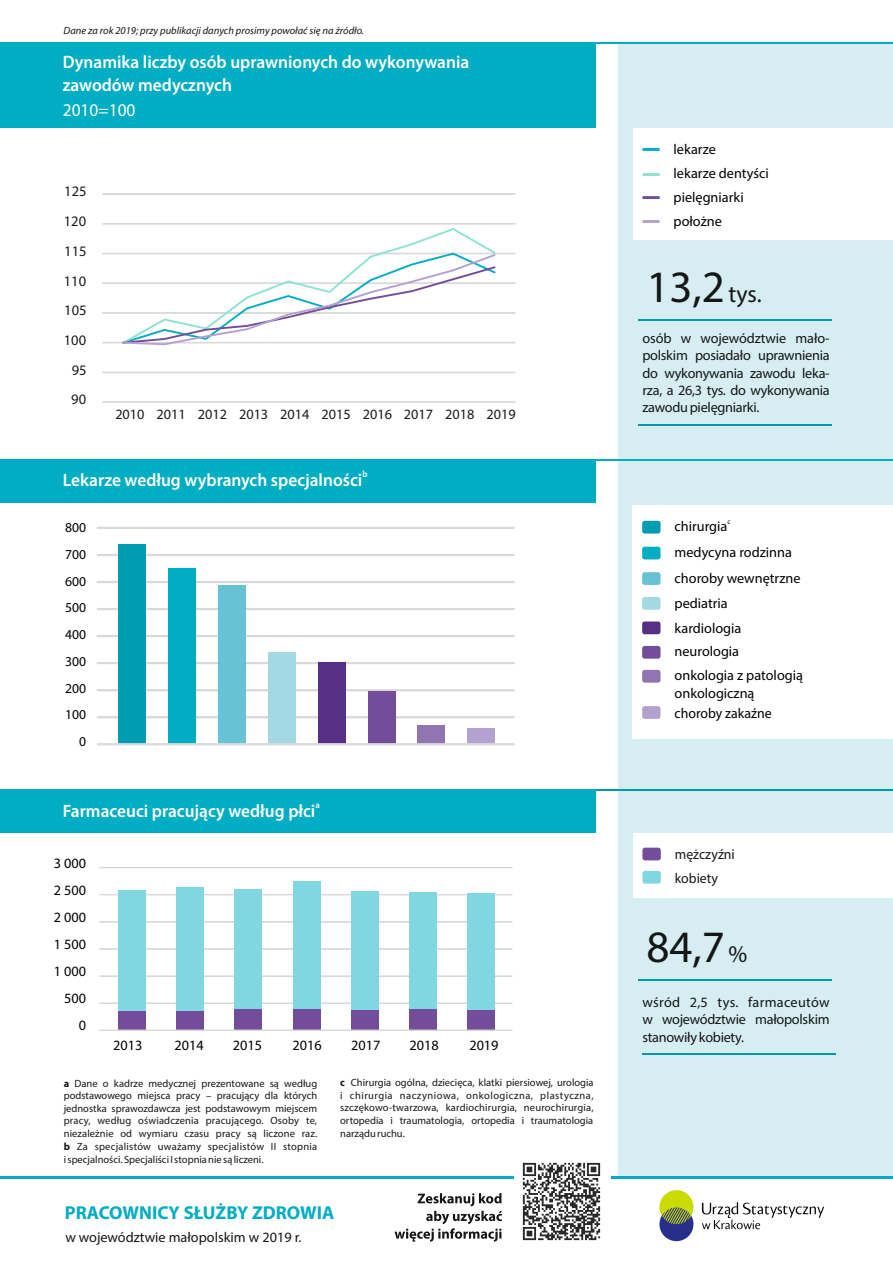
<style>
.page{position:relative;width:893px;height:1263px;background:#fff}
.page>*{position:absolute;margin:0;border:0;box-sizing:border-box;transform-origin:0 0}
.t1{font:45px "Myriad Pro";color:#151616}
.t2{font:24px "Myriad Pro";color:#151616}
.t3{font:700 18.75px "Myriad Pro";color:#00adc2}
.t4{font:600 18px/23.1px "Myriad Pro";color:#fff;scale:.96 1}
.t5{font:18px "Myriad Pro";color:#fff;scale:.96 1}
.t6{font:14.55px "Myriad Pro";color:#1a1a1a}
.t7{font:14.25px/25.5px "Myriad Pro";color:#000}
.t8{font:14.25px/17.1px "Myriad Pro";letter-spacing:-.02em;color:#151616;text-align:justify}
.t9{font:14.25px/24px "Myriad Pro";color:#151616}
.t10{font:14.25px "Myriad Pro";color:#1a1a1a}
.t11{font:13.65px "Myriad Pro";color:#000}
.t12{font:10.5px/12.8px "Myriad Pro";color:#151616;text-align:justify}
.t13{font:italic 10.5px "Myriad Pro";color:#151616}
.t14{font:600 9px "Myriad Pro";color:#fff;scale:.96 1}
.t15{font:7.2px "Myriad Pro";color:#000}
.s1{font-weight:700}
</style>
<div class="page">
<div style="left:0;top:42px;width:596px;height:86px;background:#00adc2"></div>
<div style="left:619px;top:43px;width:274px;height:1135px;background:#d6edf2"></div>
<hr style="left:0;top:42px;width:893px;height:1px;background:#00adc2">
<hr style="left:0;top:459px;width:893px;height:1px;background:#00adc2">
<div style="left:633px;top:128px;width:260px;height:112px;background:#fff"></div>
<div style="left:0;top:459px;width:596px;height:43px;background:#00adc2"></div>
<hr style="left:0;top:790px;width:893px;height:1px;background:#0099a6">
<div style="left:0;top:790px;width:596px;height:43px;background:#00adc2"></div>
<div style="left:633px;top:505px;width:260px;height:234px;background:#fff"></div>
<div style="left:642px;top:547px;width:18px;height:12px;background:#00adc2;border-radius:3px"></div>
<div style="left:642px;top:572px;width:18px;height:13px;background:#66c2d4;border-radius:3px"></div>
<div style="left:642px;top:521px;width:18px;height:12px;background:#009cb3;border-radius:3px"></div>
<div style="left:642px;top:621px;width:18px;height:13px;background:#573085;border-radius:3px"></div>
<div style="left:642px;top:597px;width:18px;height:13px;background:#a3d9e3;border-radius:3px"></div>
<hr style="left:642px;top:1053px;width:194px;height:2px;background:#0099a6">
<hr style="left:638px;top:980px;width:194px;height:1px;background:#0099a6">
<hr style="left:642px;top:148px;width:18px;height:3px;background:#00adc2">
<svg style="left:702px;top:1202px;width:122px;height:27px"></svg>
<div style="left:659px;top:1207px;width:34px;height:34px;background:#26308a;border-radius:50%"></div>
<svg style="left:659px;top:1190px;width:34px;height:34px"></svg>
<div style="left:642px;top:646px;width:18px;height:13px;background:#734d99;border-radius:3px"></div>
<div style="left:642px;top:706px;width:18px;height:13px;background:#b5a1cf;border-radius:3px"></div>
<div style="left:642px;top:670px;width:18px;height:13px;background:#9175b3;border-radius:3px"></div>
<svg style="left:97px;top:527px;width:417px;height:191px"></svg>
<div style="left:467px;top:729px;width:28px;height:15px;background:#b5a1cf"></div>
<div style="left:418px;top:725px;width:27px;height:19px;background:#9175b3"></div>
<div style="left:368px;top:691px;width:27px;height:53px;background:#734d99"></div>
<div style="left:318px;top:662px;width:27px;height:82px;background:#573085"></div>
<div style="left:268px;top:652px;width:28px;height:92px;background:#a3d9e3"></div>
<div style="left:218px;top:585px;width:28px;height:159px;background:#66c2d4"></div>
<div style="left:168px;top:568px;width:28px;height:176px;background:#00adc2"></div>
<div style="left:118px;top:545px;width:28px;height:199px;background:#009cb3"></div>
<svg style="left:97px;top:743px;width:417px;height:2px"></svg>
<hr style="left:0;top:1176px;width:514px;height:3px;background:#00adc2">
<div style="left:633px;top:833px;width:260px;height:64px;background:#fff"></div>
<div style="left:642px;top:871px;width:19px;height:13px;background:#81d7e1;border-radius:3px"></div>
<div style="left:642px;top:848px;width:19px;height:12px;background:#734d99;border-radius:3px"></div>
<hr style="left:638px;top:424px;width:194px;height:2px;background:#0099a6">
<hr style="left:638px;top:320px;width:194px;height:1px;background:#0099a6">
<hr style="left:642px;top:173px;width:18px;height:3px;background:#8ce3d1">
<hr style="left:642px;top:196px;width:18px;height:3px;background:#734d99">
<hr style="left:642px;top:220px;width:18px;height:3px;background:#b5a1cf">
<hr style="left:611px;top:1176px;width:282px;height:3px;background:#00adc2">
<svg style="left:395px;top:1193px;width:107px;height:49px"></svg>
<svg style="left:103px;top:194px;width:412px;height:179px"></svg>
<svg style="left:103px;top:402px;width:412px;height:1px"></svg>
<svg style="left:122px;top:228px;width:374px;height:117px"></svg>
<svg style="left:100px;top:867px;width:412px;height:137px"></svg>
<div style="left:467px;top:1009px;width:28px;height:21px;background:#734d99"></div>
<div style="left:467px;top:893px;width:28px;height:116px;background:#81d7e1"></div>
<div style="left:409px;top:1009px;width:28px;height:21px;background:#734d99"></div>
<div style="left:409px;top:892px;width:28px;height:117px;background:#81d7e1"></div>
<div style="left:351px;top:1009px;width:28px;height:21px;background:#734d99"></div>
<div style="left:351px;top:891px;width:28px;height:118px;background:#81d7e1"></div>
<div style="left:293px;top:1009px;width:28px;height:21px;background:#734d99"></div>
<div style="left:293px;top:881px;width:28px;height:128px;background:#81d7e1"></div>
<div style="left:235px;top:1008px;width:27px;height:22px;background:#734d99"></div>
<div style="left:235px;top:889px;width:27px;height:119px;background:#81d7e1"></div>
<div style="left:176px;top:1010px;width:28px;height:20px;background:#734d99"></div>
<div style="left:176px;top:887px;width:28px;height:123px;background:#81d7e1"></div>
<div style="left:118px;top:1011px;width:28px;height:19px;background:#734d99"></div>
<div style="left:118px;top:891px;width:28px;height:120px;background:#81d7e1"></div>
<svg style="left:100px;top:1030px;width:412px;height:1px"></svg>
<img style="left:522px;top:1162px;width:79px;height:79px">
<p class="t13" style="left:63px;top:26px;width:302px">Dane za rok 2019; przy publikacji danych prosimy powołać się na źródło.</p>
<h3 class="t4" style="left:63px;top:52px;width:425px">Dynamika liczby osób uprawnionych do wykonywania zawodów medycznych</h3>
<h3 class="t5" style="left:63px;top:102px;width:77px">2010=100</h3>
<h3 class="t6" style="left:64px;top:185px;width:24px">125</h3>
<h3 class="t6" style="left:64px;top:215px;width:24px">120</h3>
<h3 class="t6" style="left:64px;top:245px;width:24px">115</h3>
<h3 class="t6" style="left:64px;top:275px;width:24px">110</h3>
<h3 class="t6" style="left:64px;top:304px;width:24px">105</h3>
<h3 class="t6" style="left:64px;top:334px;width:24px">100</h3>
<h3 class="t6" style="left:72px;top:364px;width:16px">95</h3>
<h3 class="t6" style="left:71px;top:393px;width:16px">90</h3>
<h3 class="t10" style="left:115px;top:408px;width:402px">2010 2011 2012 2013 2014 2015 2016 2017 2018 2019</h3>
<p class="t14" style="left:362px;top:470px;width:7px">b</p>
<h3 class="t4" style="left:63px;top:470px;width:313px">Lekarze według wybranych specjalności</h3>
<h3 class="t11" style="left:65px;top:522px;width:23px">800</h3>
<h3 class="t11" style="left:65px;top:549px;width:23px">700</h3>
<h3 class="t11" style="left:65px;top:575px;width:23px">600</h3>
<h3 class="t11" style="left:65px;top:602px;width:23px">500</h3>
<h3 class="t11" style="left:65px;top:629px;width:23px">400</h3>
<h3 class="t11" style="left:65px;top:656px;width:23px">300</h3>
<h3 class="t11" style="left:65px;top:682px;width:23px">200</h3>
<h3 class="t11" style="left:65px;top:709px;width:23px">100</h3>
<h3 class="t11" style="left:79px;top:736px;width:9px">0</h3>
<p class="t14" style="left:315px;top:801px;width:6px">a</p>
<h3 class="t4" style="left:63px;top:801px;width:265px">Farmaceuci pracujący według płci</h3>
<h3 class="t7" style="left:674px;top:139px;width:97px;line-height:24px">lekarze<br>lekarze dentyści pielęgniarki położne</h3>
<h1 class="t1" style="left:646px;top:269px;width:80px">13,2</h1>
<h3 class="t8" style="left:642px;top:331px;width:189px">osób w województwie mało&shy;polskim posiadało uprawnienia do wykonywania zawodu leka&shy;rza, a 26,3 tys. do wykonywania zawodu pielęgniarki.</h3>
<h2 class="t2" style="left:728px;top:284px;width:35px">tys.</h2>
<p class="t15" style="left:727px;top:519px;width:5px">c</p>
<h3 class="t7" style="left:675px;top:515px;width:127px">chirurgia<br>medycyna rodzinna choroby wewnętrzne pediatria<br>kardiologia</h3>
<h3 class="t7" style="left:675px;top:641px;width:130px;line-height:24px">neurologia<br>onkologia z patologią</h3>
<h3 class="t7" style="left:675px;top:684px;width:99px;line-height:20.2px">onkologiczną choroby zakaźne</h3>
<h3 class="t7" style="left:54px;top:852px;width:34px">3 000</h3>
<h3 class="t9" style="left:675px;top:843px;width:61px">mężczyźni kobiety</h3>
<h3 class="t7" style="left:54px;top:879px;width:34px">2 500</h3>
<h3 class="t7" style="left:54px;top:906px;width:34px">2 000</h3>
<h3 class="t7" style="left:54px;top:933px;width:34px">1 500</h3>
<h3 class="t7" style="left:54px;top:959px;width:34px">1 000</h3>
<h3 class="t7" style="left:64px;top:986px;width:23px">500</h3>
<h3 class="t7" style="left:79px;top:1013px;width:9px">0</h3>
<h3 class="t7" style="left:113px;top:1034px;width:31px">2013</h3>
<h3 class="t7" style="left:174px;top:1034px;width:31px">2014</h3>
<h3 class="t7" style="left:233px;top:1034px;width:31px">2015</h3>
<h3 class="t7" style="left:293px;top:1034px;width:31px">2016</h3>
<h3 class="t7" style="left:351px;top:1034px;width:31px">2017</h3>
<h3 class="t7" style="left:410px;top:1034px;width:31px">2018</h3>
<h3 class="t7" style="left:469px;top:1034px;width:31px">2019</h3>
<p class="t12" style="left:64px;top:1077px;width:255px"><span class="s1">a</span> Dane o kadrze medycznej prezentowane są według podstawowego miejsca pracy – pracujący dla których jednostka sprawozdawcza jest podstawowym miejscem pracy, według oświadczenia pracującego. Osoby te, niezależnie od wymiaru czasu pracy są liczone raz. <span class="s1">b</span> Za specjalistów uważamy specjalistów II stopnia i specjalności. Specjaliści I stopnia nie są liczeni.</p>
<p class="t12" style="left:340px;top:1077px;width:255px"><span class="s1">c</span> Chirurgia ogólna, dziecięca, klatki piersiowej, urologia i chirurgia naczyniowa, onkologiczna, plastyczna, szczękowo-twarzowa, kardiochirurgia, neurochirurgia, ortopedia i traumatologia, ortopedia i traumatologia narządu ruchu.</p>
<h3 class="t3" style="left:65px;top:1205px;width:271px">PRACOWNICY SŁUŻBY ZDROWIA</h3>
<h3 class="t9" style="left:65px;top:1226px;width:238px">w województwie małopolskim w 2019 r.</h3>
<h1 class="t1" style="left:646px;top:929px;width:80px">84,7</h1>
<h3 class="t8" style="left:642px;top:995px;width:189px">wśród 2,5 tys. farmaceutów w województwie małopolskim stanowiły kobiety.</h3>
<h2 class="t2" style="left:728px;top:944px;width:20px">%</h2>
</div>
